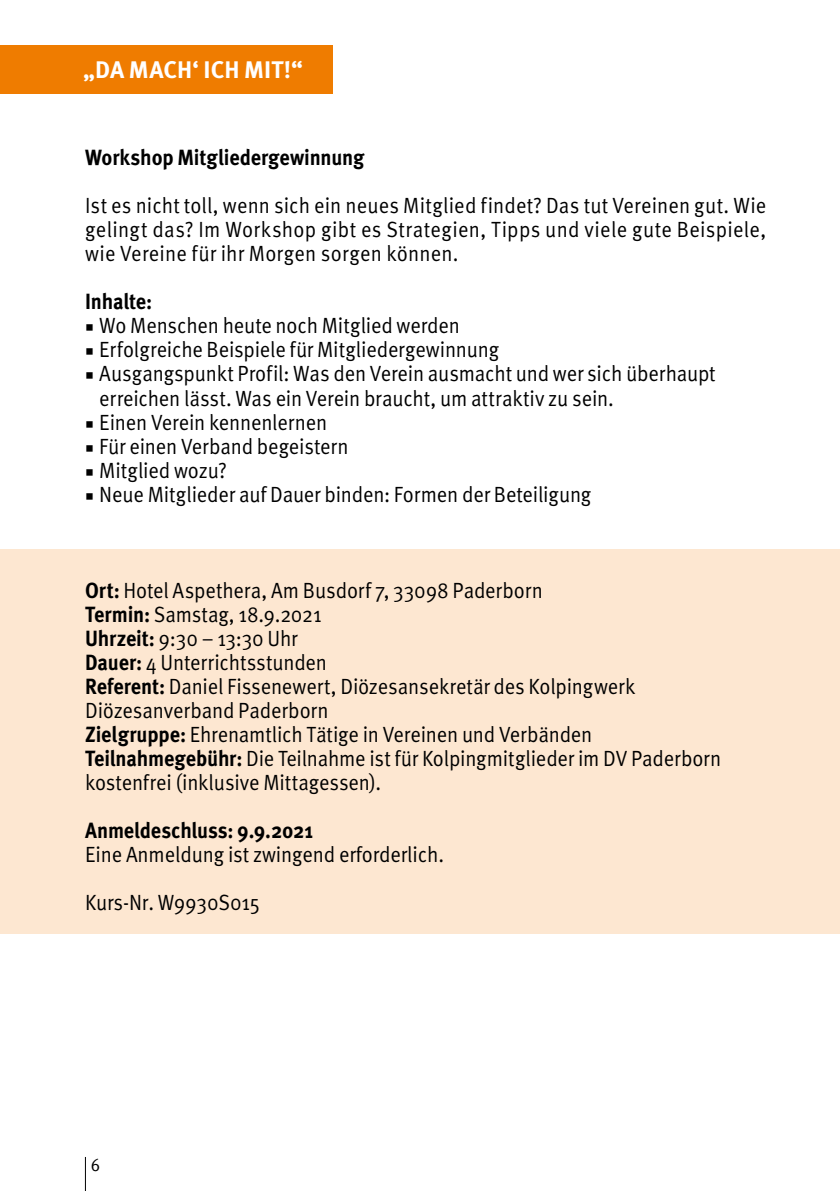
<style>
.page{position:relative;width:840px;height:1191px;background:#fff}
.page>*{position:absolute;margin:0;border:0;box-sizing:border-box;transform-origin:0 0}
.t1{font:700 24px "Meta Pro";color:#fff}
.t2{font:22px/24px "Meta Pro";letter-spacing:-.005em;color:#000;scale:.91 1}
.t3{font:700 22px "Meta Pro";letter-spacing:-.01em;color:#000;scale:.91 1}
.t4{font:18px "Meta Pro";color:#000;scale:.91 1}
.s1{font-family:"Minion Pro"}
.s2{font-weight:700}
</style>
<div class="page">
<hr style="left:85px;top:1157px;width:1px;height:34px;background:#000">
<div style="left:0;top:549px;width:839px;height:384px;background:#fde7d1"></div>
<div style="left:0;top:45px;width:332px;height:48px;background:#ef7c00"></div>
<p class="t1" style="left:83px;top:55px;width:221px">„DA MACH‘ ICH MIT!“</p>
<p class="t3" style="left:85px;top:144px;width:308px">Workshop Mitgliedergewinnung</p>
<p class="t2" style="left:85px;top:194px;width:749px;text-align:justify">Ist es nicht toll, wenn sich ein neues Mitglied findet? Das tut Vereinen gut. Wie gelingt das? Im Workshop gibt es Strategien, Tipps und viele gute Beispiele, wie Vereine für ihr Morgen sorgen können.</p>
<p class="t3" style="left:85px;top:288px;width:75px">Inhalte:</p>
<p class="t2" style="left:85px;top:314px;width:413px"><span class="s1">■</span> Wo Menschen heute noch Mitglied werden</p>
<p class="t2" style="left:85px;top:338px;width:456px"><span class="s1">■</span> Erfolgreiche Beispiele für Mitgliedergewinnung</p>
<p class="t2" style="left:99px;top:362px;width:678px;text-indent:-14px"><span class="s1">■</span> Ausgangspunkt Profil: Was den Verein ausmacht und wer sich überhaupt erreichen lässt. Was ein Verein braucht, um attraktiv zu sein.</p>
<p class="t2" style="left:85px;top:410px;width:267px"><span class="s1">■</span> Einen Verein kennenlernen</p>
<p class="t2" style="left:85px;top:434px;width:291px"><span class="s1">■</span> Für einen Verband begeistern</p>
<p class="t2" style="left:85px;top:458px;width:157px"><span class="s1">■</span> Mitglied wozu?</p>
<p class="t2" style="left:85px;top:482px;width:557px"><span class="s1">■</span> Neue Mitglieder auf Dauer binden: Formen der Beteiligung</p>
<p class="t2" style="left:85px;top:578px;width:700px"><span class="s2">Ort:</span> Hotel Aspethera, Am Busdorf 7, 33098 Paderborn<br><span class="s2">Termin:</span> Samstag, 18.9.2021<br><span class="s2">Uhrzeit:</span> 9:30 – 13:30 Uhr<br><span class="s2">Dauer:</span> 4 Unterrichtsstunden<br><span class="s2">Referent:</span> Daniel Fissenewert, Diözesansekretär des Kolpingwerk Diözesanverband Paderborn<br><span class="s2">Zielgruppe:</span> Ehrenamtlich Tätige in Vereinen und Verbänden <span class="s2">Teilnahmegebühr:</span> Die Teilnahme ist für Kolpingmitglieder im DV Paderborn kostenfrei (inklusive Mittagessen).</p>
<p class="t3" style="left:85px;top:816px;width:252px">Anmeldeschluss: 9.9.2021</p>
<p class="t2" style="left:85px;top:830px;width:396px;line-height:48px">Eine Anmeldung ist zwingend erforderlich.<br>Kurs-Nr. W9930S015</p>
<p class="t4" style="left:91px;top:1153px;width:12px">6</p>
</div>
